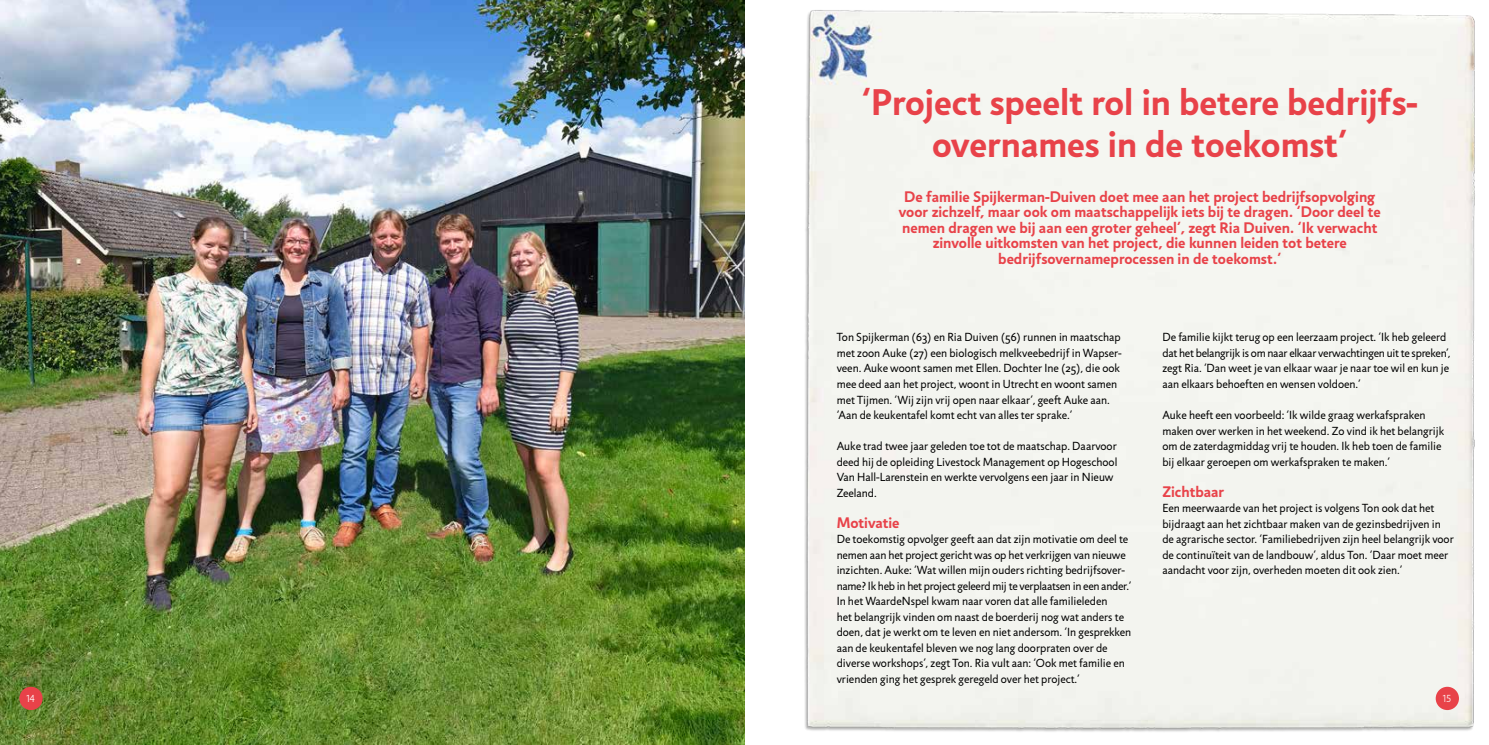
<style>
.page{position:relative;width:1489px;height:745px;background:#fff}
.page>*{position:absolute;margin:0;border:0;box-sizing:border-box;transform-origin:0 0}
.t1{font:700 37.5px/41.2px "Jigsaw";color:#e84249;text-align:center}
.t2{font:700 15.5px/15.5px "Jigsaw";color:#e84249;text-align:center}
.t3{font:11.88px/15.5px "Jigsaw";color:#000}
.t4{font:300 10.25px "Jigsaw";color:#fff}
</style>
<div class="page">
<div style="left:804px;top:10px;width:671px;height:722px;background:#f3f4ef"></div>
<div style="left:1435px;top:686px;width:23px;height:23px;background:#e84249;border-radius:50%"></div>
<img style="left:0;top:0;width:744px;height:744px">
<div style="left:19px;top:686px;width:24px;height:23px;background:#e84249;border-radius:50%"></div>
<h1 class="t1" style="left:861px;top:82px;width:557px">‘Project speelt rol in betere bedrijfs&shy;overnames in de toekomst’</h1>
<p class="t2" style="left:898px;top:188px;width:483px">De familie Spijkerman-Duiven doet mee aan het project bedrijfsopvolging voor zichzelf, maar ook om maatschappelijk iets bij te dragen. ‘Door deel te nemen dragen we bij aan een groter geheel’, zegt Ria Duiven. ‘Ik verwacht zinvolle uitkomsten van het project, die kunnen leiden tot betere bedrijfsovernameprocessen in de toekomst.’</p>
<p class="t3" style="left:836px;top:329px;width:287px">Ton Spijkerman (63) en Ria Duiven (56) runnen in maatschap met zoon Auke (27) een biologisch melkveebedrijf in Wapser&shy;veen. Auke woont samen met Ellen. Dochter Ine (25), die ook mee deed aan het project, woont in Utrecht en woont samen met Tijmen. ‘Wij zijn vrij open naar elkaar’, geeft Auke aan. ‘Aan de keukentafel komt echt van alles ter sprake.’</p>
<p class="t3" style="left:836px;top:438px;width:282px">Auke trad twee jaar geleden toe tot de maatschap. Daarvoor deed hij de opleiding Livestock Management op Hogeschool Van Hall-Larenstein en werkte vervolgens een jaar in Nieuw Zeeland.</p>
<h2 class="t2" style="left:836px;top:514px;width:64px">Motivatie</h2>
<p class="t3" style="left:836px;top:531px;width:296px">De toekomstig opvolger geeft aan dat zijn motivatie om deel te nemen aan het project gericht was op het verkrijgen van nieuwe inzichten. Auke: ‘Wat willen mijn ouders richting bedrijfsover&shy;name? Ik heb in het project geleerd mij te verplaatsen in een ander.’ In het WaardeNspel kwam naar voren dat alle familieleden<br>het belangrijk vinden om naast de boerderij nog wat anders te doen, dat je werkt om te leven en niet andersom. ‘In gesprekken aan de keukentafel bleven we nog lang doorpraten over de diverse workshops’, zegt Ton. Ria vult aan: ‘Ook met familie en vrienden ging het gesprek geregeld over het project.’</p>
<p class="t3" style="left:1162px;top:329px;width:290px">De familie kijkt terug op een leerzaam project. ‘Ik heb geleerd dat het belangrijk is om naar elkaar verwachtingen uit te spreken’, zegt Ria. ‘Dan weet je van elkaar waar je naar toe wil en kun je aan elkaars behoeften en wensen voldoen.’</p>
<p class="t3" style="left:1162px;top:407px;width:283px">Auke heeft een voorbeeld: ‘Ik wilde graag werkafspraken maken over werken in het weekend. Zo vind ik het belangrijk om de zaterdagmiddag vrij te houden. Ik heb toen de familie bij elkaar geroepen om werkafspraken te maken.’</p>
<h2 class="t2" style="left:1162px;top:483px;width:63px">Zichtbaar</h2>
<p class="t3" style="left:1162px;top:500px;width:293px">Een meerwaarde van het project is volgens Ton ook dat het bijdraagt aan het zichtbaar maken van de gezinsbedrijven in de agrarische sector. ‘Familiebedrijven zijn heel belangrijk voor de continuïteit van de landbouw’, aldus Ton. ‘Daar moet meer aandacht voor zijn, overheden moeten dit ook zien.’</p>
<p class="t4" style="left:26px;top:692px;width:10px">14</p>
<p class="t4" style="left:1442px;top:692px;width:10px">15</p>
</div>
